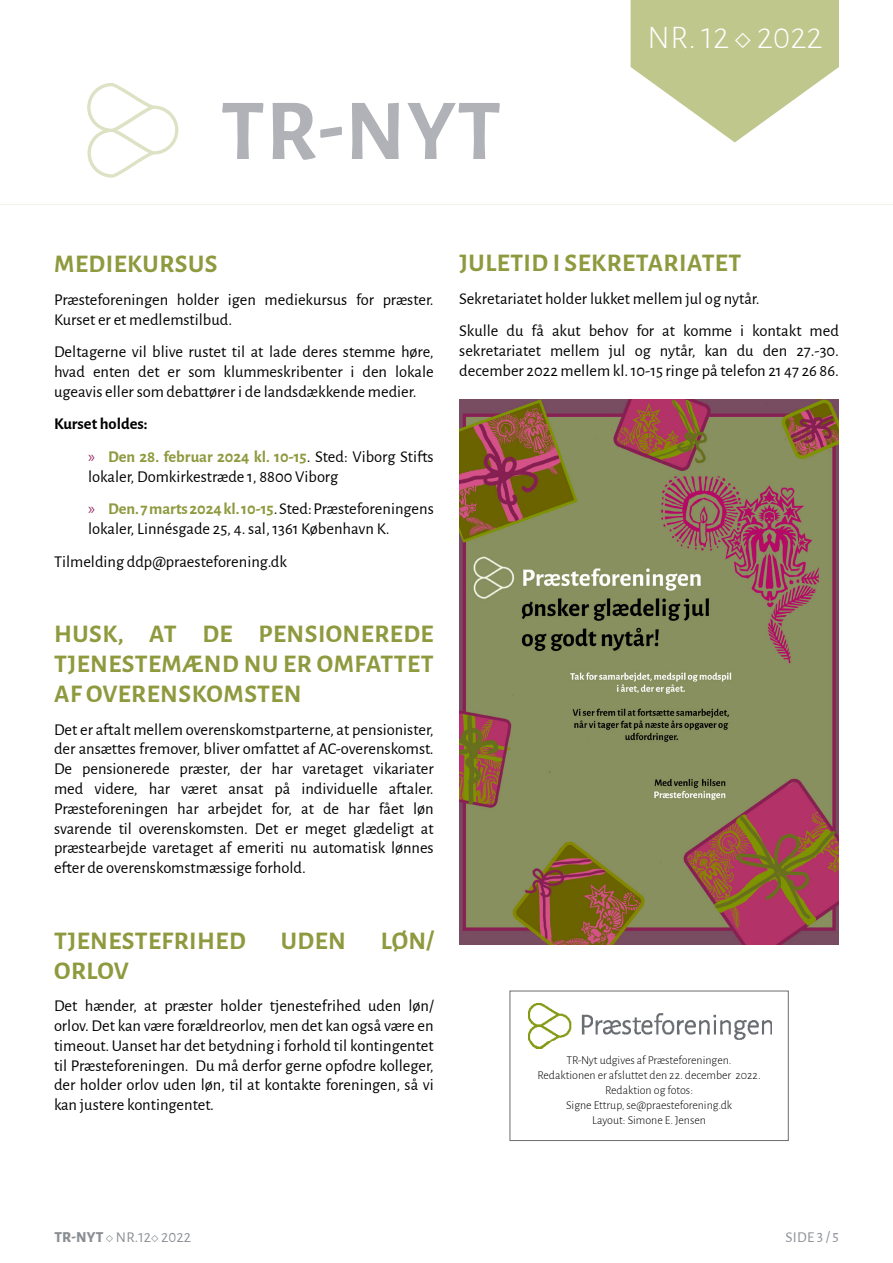
<style>
.page{position:relative;width:893px;height:1263px;background:#fff}
.page>*{position:absolute;margin:0;border:0;box-sizing:border-box;transform-origin:0 0}
.t1{font:700 87px "Alegreya Sans";color:#b0b2b7}
.t2{font:300 33px "Alegreya Sans";color:#fff}
.t3{font:700 25.5px/30px "Alegreya Sans";letter-spacing:.02em;color:#8f993e;text-align:justify}
.t4{font:16.5px/19.8px "Alegreya Sans";color:#000}
.t5{font:700 16.5px/32.5px "Alegreya Sans";color:#8f993e}
.t6{font:15px "Alegreya Sans";letter-spacing:.02em;color:#8b8f94}
.t7{font:300 12px/15px "Alegreya Sans";color:#000;text-align:center}
.s1{color:#000}
.s2{font-family:"Myriad Pro";font-weight:400;color:#9d3470}
.s3{font-weight:400;color:#000}
.s4{font-family:"Myriad Pro";color:#9d3470}
.s5{font-weight:700;color:#8f993e}
.s6{font-weight:800}
</style>
<div class="page">
<svg style="left:631px;top:0;width:208px;height:142px"></svg>
<hr style="left:0;top:204px;width:893px;height:1px;background:#f1f4e8">
<svg style="left:87px;top:83px;width:91px;height:95px"></svg>
<div style="left:510px;top:991px;width:278px;height:150px;border:1px solid #6a6d71"></div>
<img style="left:528px;top:1004px;width:243px;height:44px">
<img style="left:459px;top:400px;width:380px;height:544px">
<h1 class="t1" style="left:221px;top:67px;width:282px">TR-NYT</h1>
<h2 class="t2" style="left:647px;top:16px;width:177px">NR. 12 ◇ 2022</h2>
<h3 class="t3" style="left:54px;top:247px;width:165px">MEDIEKURSUS</h3>
<p class="t4" style="left:54px;top:289px;width:381px">Præsteforeningen holder igen mediekursus for præster.<br>Kurset er et medlemstilbud.</p>
<p class="t4" style="left:54px;top:341px;width:381px;text-align:justify">Deltagerne vil blive rustet til at lade deres stemme høre, hvad enten det er som klummeskribenter i den lokale ugeavis eller som debattører i de landsdækkende medier.</p>
<p class="t5" style="left:88px;top:407px;width:347px;text-indent:-34px"><span class="s1">Kurset holdes:<br></span><span class="s2">»</span> Den 28. februar 2024 kl. 10-15<span class="s3">. Sted: Viborg Stifts</span></p>
<p class="t4" style="left:88px;top:459px;width:347px;line-height:32.5px">lokaler, Domkirkestræde 1, 8800 Viborg<br><span class="s4">»</span> <span class="s5">Den. 7 marts 2024 kl. 10-15</span>. Sted: Præsteforeningens</p>
<p class="t4" style="left:54px;top:512px;width:337px;line-height:32.5px;text-indent:34px">lokaler, Linnésgade 25, 4. sal, 1361 København K.<br>Tilmelding ddp@praesteforening.dk</p>
<h3 class="t3" style="left:54px;top:617px;width:381px">HUSK, AT DE PENSIONEREDE TJENESTEMÆND NU ER OMFATTET AF OVERENSKOMSTEN</h3>
<p class="t4" style="left:54px;top:718px;width:381px;text-align:justify">Det er aftalt mellem overenskomstparterne, at pensionister, der ansættes fremover, bliver omfattet af AC-overenskomst.<br>De pensionerede præster, der har varetaget vikariater med videre, har været ansat på individuelle aftaler.<br>Præsteforeningen har arbejdet for, at de har fået løn svarende til overenskomsten. Det er meget glædeligt at præstearbejde varetaget af emeriti nu automatisk lønnes efter de overenskomstmæssige forhold.</p>
<h3 class="t3" style="left:54px;top:923px;width:193px">TJENESTEFRIHED</h3>
<h3 class="t3" style="left:281px;top:923px;width:67px">UDEN</h3>
<h3 class="t3" style="left:381px;top:923px;width:54px">LØN/</h3>
<h3 class="t3" style="left:54px;top:953px;width:76px">ORLOV</h3>
<p class="t4" style="left:54px;top:995px;width:381px;text-align:justify">Det hænder, at præster holder tjenestefrihed uden løn/ orlov. Det kan være forældreorlov, men det kan også være en timeout. Uanset har det betydning i forhold til kontingentet til Præsteforeningen. Du må derfor gerne opfodre kolleger, der holder orlov uden løn, til at kontakte foreningen, så vi kan justere kontingentet.</p>
<h3 class="t3" style="left:459px;top:246px;width:283px">JULETID I SEKRETARIATET</h3>
<p class="t4" style="left:459px;top:281px;width:381px;line-height:32.5px">Sekretariatet holder lukket mellem jul og nytår.<br>Skulle du få akut behov for at komme i kontakt med</p>
<p class="t4" style="left:459px;top:340px;width:381px">sekretariatet mellem jul og nytår, kan du den 27.-30. december 2022 mellem kl. 10-15 ringe på telefon 21 47 26 86.</p>
<p class="t7" style="left:537px;top:1052px;width:225px">TR-Nyt udgives af Præsteforeningen.<br>Redaktionen er afsluttet den 22. december 2022.<br>Redaktion og fotos:<br>Signe Ettrup, se@praesteforening.dk<br>Layout: Simone E. Jensen</p>
<p class="t6" style="left:54px;top:1227px;width:138px"><span class="s6">TR-NYT</span> ◇ NR.12◇ 2022</p>
<p class="t6" style="left:785px;top:1227px;width:55px">SIDE 3 / 5</p>
</div>
